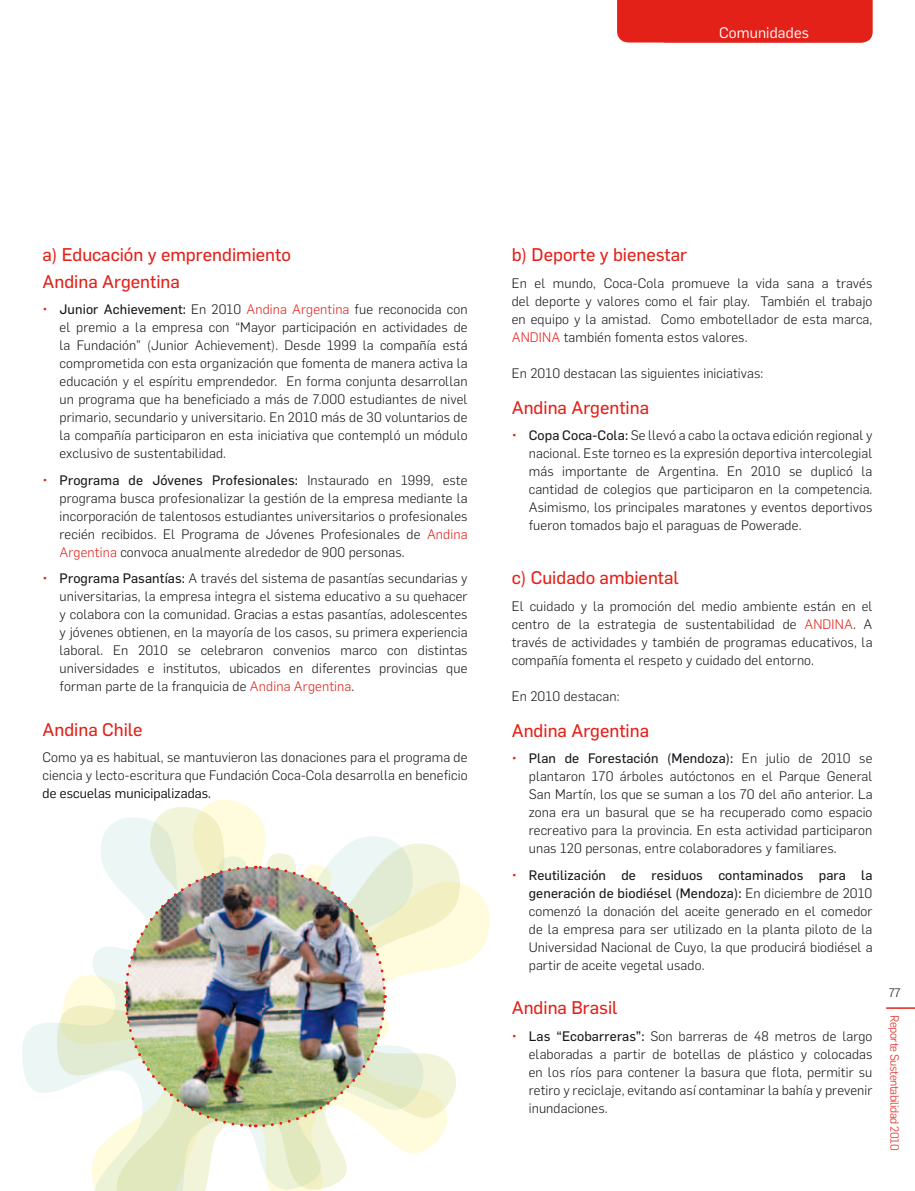
<style>
.page{position:relative;width:915px;height:1191px;background:#fff}
.page>*{position:absolute;margin:0;border:0;box-sizing:border-box;transform-origin:0 0}
.t1{font:18px/26.5px "Flama Basic";color:#e32119}
.t2{font:300 15px "Flama";letter-spacing:.01em;color:#fff}
.t3{font:15px "Flama";letter-spacing:.01em;color:#fff}
.t4{font:300 13.5px/18px "Flama";letter-spacing:.01em;color:#1a171c;text-align:justify}
.t5{font:13.5px/18px "Flama Basic";letter-spacing:.01em;color:#1a171c;text-align:right}
.t6{font:300 12px "Flama";color:#1a171c}
.t7{font:300 11.7px "Flama";letter-spacing:-.04em;color:#e32119}
.s1{color:#e32119}
.s2{font-family:"Flama Basic";font-weight:400}
.s3{font-family:"Flama";font-weight:300;color:#e32119}
.s4{font-family:"Flama";font-weight:300}
</style>
<div class="page">
<svg style="left:886px;top:1007px;width:28px;height:1px"></svg>
<div style="left:617px;top:0;width:255px;height:43px;background:#e32119"></div>
<svg style="left:205px;top:800px;width:285px;height:346px"></svg>
<svg style="left:22px;top:807px;width:409px;height:384px"></svg>
<img style="left:123px;top:864px;width:264px;height:264px">
<p class="t2" style="left:700px;top:16px;width:90px">Comunidades</p>
<p class="t3" style="left:718px;top:22px;width:91px">Comunidades</p>
<h1 class="t1" style="left:43px;top:240px;width:250px">a) Educación y emprendimiento<br>Andina Argentina</h1>
<p class="t4" style="left:60px;top:299px;width:409px;text-indent:-17px"><span class="s1">•</span> <span class="s2">Junior Achievement:</span> En 2010 <span class="s1">Andina Argentina</span> fue reconocida con el premio a la empresa con “Mayor participación en actividades de la Fundación” (Junior Achievement). Desde 1999 la compañía está comprometida con esta organización que fomenta de manera activa la educación y el espíritu emprendedor. En forma conjunta desarrollan un programa que ha beneficiado a más de 7.000 estudiantes de nivel primario, secundario y universitario. En 2010 más de 30 voluntarios de la compañía participaron en esta iniciativa que contempló un módulo exclusivo de sustentabilidad.</p>
<p class="t5" style="left:43px;top:470px;width:426px"><span class="s3">•</span> Programa de Jóvenes Profesionales: <span class="s4">Instaurado en 1999, este</span></p>
<p class="t4" style="left:60px;top:488px;width:409px">programa busca profesionalizar la gestión de la empresa mediante la incorporación de talentosos estudiantes universitarios o profesionales recién recibidos. El Programa de Jóvenes Profesionales de <span class="s1">Andina Argentina</span> convoca anualmente alrededor de 900 personas.</p>
<p class="t4" style="left:60px;top:568px;width:409px;text-indent:-17px"><span class="s1">•</span> <span class="s2">Programa Pasantías:</span> A través del sistema de pasantías secundarias y universitarias, la empresa integra el sistema educativo a su quehacer y colabora con la comunidad. Gracias a estas pasantías, adolescentes y jóvenes obtienen, en la mayoría de los casos, su primera experiencia laboral. En 2010 se celebraron convenios marco con distintas universidades e institutos, ubicados en diferentes provincias que forman parte de la franquicia de <span class="s1">Andina Argentina</span>.</p>
<h1 class="t1" style="left:43px;top:715px;width:102px">Andina Chile</h1>
<p class="t4" style="left:43px;top:747px;width:426px">Como ya es habitual, se mantuvieron las donaciones para el programa de ciencia y lecto-escritura que Fundación Coca-Cola desarrolla en beneficio de escuelas municipalizadas.</p>
<h1 class="t1" style="left:511px;top:240px;width:177px">b) Deporte y bienestar</h1>
<p class="t4" style="left:511px;top:273px;width:362px">En el mundo, Coca-Cola promueve la vida sana a través del deporte y valores como el fair play. También el trabajo en equipo y la amistad. Como embotellador de esta marca, <span class="s1">ANDINA</span> también fomenta estos valores.</p>
<p class="t4" style="left:511px;top:363px;width:253px">En 2010 destacan las siguientes iniciativas:</p>
<h1 class="t1" style="left:511px;top:393px;width:139px">Andina Argentina</h1>
<p class="t4" style="left:528px;top:425px;width:345px;text-indent:-17px"><span class="s1">•</span> <span class="s2">Copa Coca-Cola:</span> Se llevó a cabo la octava edición regional y nacional. Este torneo es la expresión deportiva intercolegial más importante de Argentina. En 2010 se duplicó la cantidad de colegios que participaron en la competencia.<br>Asimismo, los principales maratones y eventos deportivos fueron tomados bajo el paraguas de Powerade.</p>
<h1 class="t1" style="left:511px;top:563px;width:169px">c) Cuidado ambiental</h1>
<p class="t4" style="left:511px;top:596px;width:362px">El cuidado y la promoción del medio ambiente están en el centro de la estrategia de sustentabilidad de <span class="s1">ANDINA</span>. A través de actividades y también de programas educativos, la compañía fomenta el respeto y cuidado del entorno.</p>
<p class="t4" style="left:511px;top:686px;width:109px">En 2010 destacan:</p>
<h1 class="t1" style="left:511px;top:716px;width:139px">Andina Argentina</h1>
<p class="t5" style="left:511px;top:748px;width:362px"><span class="s3">•</span> Plan de Forestación (Mendoza): <span class="s4">En julio de 2010 se</span></p>
<p class="t4" style="left:528px;top:766px;width:345px">plantaron 170 árboles autóctonos en el Parque General San Martín, los que se suman a los 70 del año anterior. La zona era un basural que se ha recuperado como espacio recreativo para la provincia. En esta actividad participaron unas 120 personas, entre colaboradores y familiares.</p>
<p class="t5" style="left:511px;top:865px;width:362px"><span class="s3">•</span> Reutilización de residuos contaminados para la generación de biodiésel (Mendoza): <span class="s4">En diciembre de 2010</span></p>
<p class="t4" style="left:528px;top:901px;width:345px">comenzó la donación del aceite generado en el comedor de la empresa para ser utilizado en la planta piloto de la Universidad Nacional de Cuyo, la que producirá biodiésel a partir de aceite vegetal usado.</p>
<h1 class="t1" style="left:511px;top:993px;width:107px">Andina Brasil</h1>
<p class="t4" style="left:528px;top:1026px;width:345px;text-indent:-17px"><span class="s1">•</span> <span class="s2">Las “Ecobarreras”:</span> Son barreras de 48 metros de largo elaboradas a partir de botellas de plástico y colocadas en los ríos para contener la basura que flota, permitir su retiro y reciclaje, evitando así contaminar la bahía y prevenir inundaciones.</p>
<p class="t6" style="left:888px;top:985px;width:13px">77</p>
<p class="t7" style="left:902px;top:1015px;width:136px;rotate:90deg">Reporte Sustentabilidad 2010</p>
</div>
